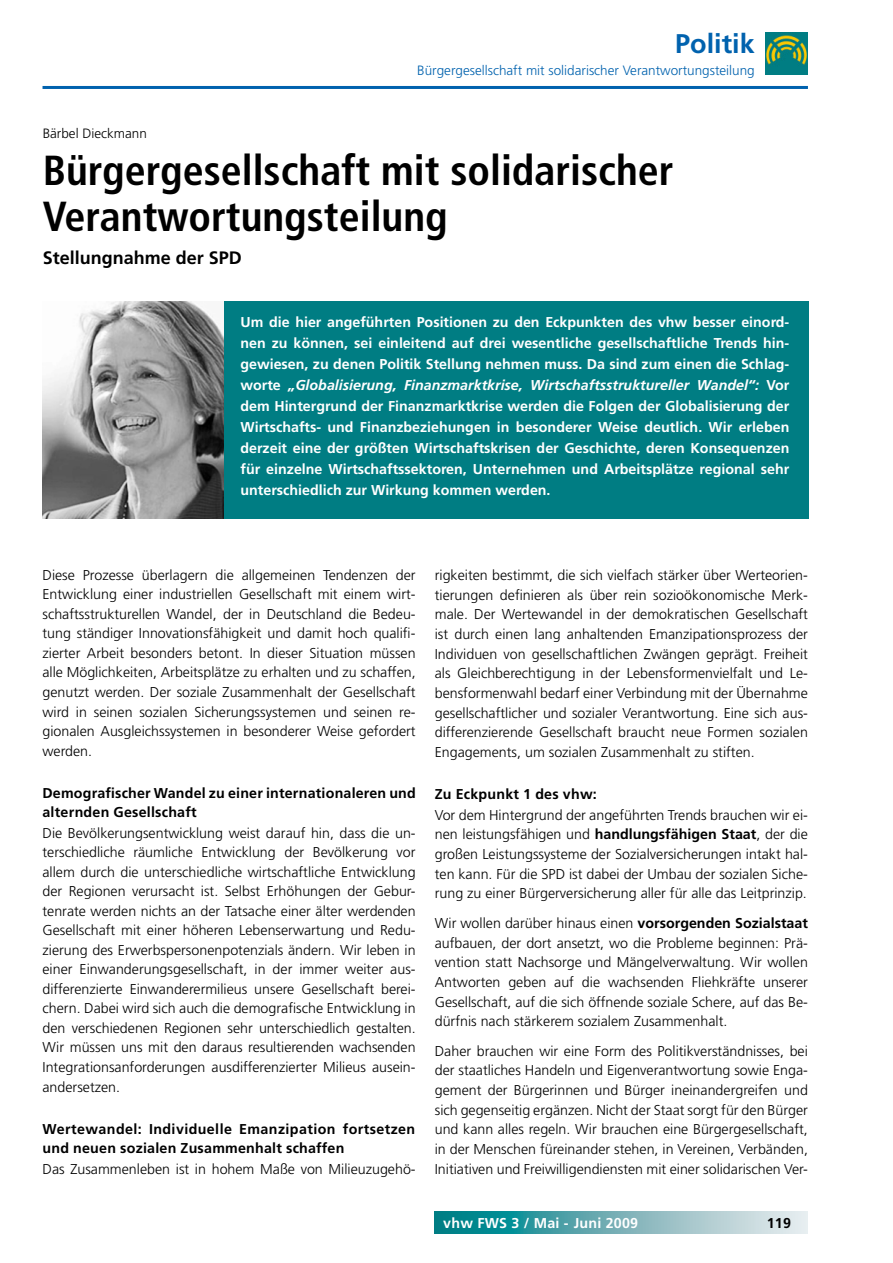
<style>
.page{position:relative;width:893px;height:1263px;background:#fff}
.page>*{position:absolute;margin:0;border:0;box-sizing:border-box;transform-origin:0 0}
._05_Kapitelüberschri{font:700 condensed 42px/46.5px "Frutiger LT";color:#000}
.t1{font:700 27px "Frutiger LT";color:#0062ae}
._02_Zwischenüberschr{font:700 18px "Frutiger LT";color:#000}
._01_Grundschrift{font:300 14.25px/19.6px "Frutiger LT";color:#000;text-align:justify}
._04_Rahmentext_fett{font:700 14.25px/21px "Frutiger LT";color:#fff;text-align:justify}
.Zwischenüberschrift{font:700 14.25px/19.5px "Frutiger LT";letter-spacing:.015em;color:#000}
.t2{font:300 13.5px "Frutiger LT";color:#0062ae}
.t3{font:300 13.5px "Frutiger CE";color:#000}
.s1{font-family:"Frutiger";font-style:italic}
.s2{font-weight:700}
</style>
<div class="page">
<svg style="left:435px;top:1212px;width:373px;height:21px;background:#70b2b8"></svg>
<img style="left:766px;top:32px;width:42px;height:43px">
<hr style="left:43px;top:86px;width:765px;height:3px;background:#0062ae">
<div style="left:43px;top:302px;width:765px;height:217px;background:#007d83"></div>
<img style="left:43px;top:302px;width:181px;height:217px">
<p class="t1" style="left:675px;top:28px;width:81px">Politik</p>
<p class="t2" style="left:417px;top:62px;width:339px">Bürgergesellschaft mit solidarischer Verantwortungsteilung</p>
<p class="t3" style="left:43px;top:126px;width:106px">Bärbel Dieckmann</p>
<p class="_05_Kapitelüberschri" style="left:43px;top:147px;width:633px">Bürgergesellschaft mit solidarischer<br>Verantwortungsteilung</p>
<p class="_02_Zwischenüberschr" style="left:43px;top:247px;width:201px">Stellungnahme der SPD</p>
<p class="_04_Rahmentext_fett" style="left:240px;top:312px;width:550px">Um die hier angeführten Positionen zu den Eckpunkten des vhw besser einord&shy;nen zu können, sei einleitend auf drei wesentliche gesellschaftliche Trends hin&shy;gewiesen, zu denen Politik Stellung nehmen muss. Da sind zum einen die Schlag&shy;worte <span class="s1">„Globalisierung, Finanzmarktkrise, Wirtschaftsstruktureller Wandel“:</span> Vor dem Hintergrund der Finanzmarktkrise werden die Folgen der Globalisierung der Wirtschafts- und Finanzbeziehungen in besonderer Weise deutlich. Wir erleben derzeit eine der größten Wirtschaftskrisen der Geschichte, deren Konsequenzen für einzelne Wirtschaftssektoren, Unternehmen und Arbeitsplätze regional sehr unterschiedlich zur Wirkung kommen werden.</p>
<p class="_01_Grundschrift" style="left:43px;top:565px;width:375px">Diese Prozesse überlagern die allgemeinen Tendenzen der Entwicklung einer industriellen Gesellschaft mit einem wirt&shy;schaftsstrukturellen Wandel, der in Deutschland die Bedeu&shy;tung ständiger Innovationsfähigkeit und damit hoch qualifi&shy;zierter Arbeit besonders betont. In dieser Situation müssen alle Möglichkeiten, Arbeitsplätze zu erhalten und zu schaffen, genutzt werden. Der soziale Zusammenhalt der Gesellschaft wird in seinen sozialen Sicherungssystemen und seinen re&shy;gionalen Ausgleichssystemen in besonderer Weise gefordert werden.</p>
<p class="Zwischenüberschrift" style="left:43px;top:783px;width:375px">Demografischer Wandel zu einer internationaleren und alternden Gesellschaft</p>
<p class="_01_Grundschrift" style="left:43px;top:823px;width:375px">Die Bevölkerungsentwicklung weist darauf hin, dass die un&shy;terschiedliche räumliche Entwicklung der Bevölkerung vor allem durch die unterschiedliche wirtschaftliche Entwicklung der Regionen verursacht ist. Selbst Erhöhungen der Gebur&shy;tenrate werden nichts an der Tatsache einer älter werdenden Gesellschaft mit einer höheren Lebenserwartung und Redu&shy;zierung des Erwerbspersonenpotenzials ändern. Wir leben in einer Einwanderungsgesellschaft, in der immer weiter aus&shy;differenzierte Einwanderermilieus unsere Gesellschaft berei&shy;chern. Dabei wird sich auch die demografische Entwicklung in den verschiedenen Regionen sehr unterschiedlich gestalten.<br>Wir müssen uns mit den daraus resultierenden wachsenden Integrationsanforderungen ausdifferenzierter Milieus ausein&shy;andersetzen.</p>
<p class="Zwischenüberschrift" style="left:43px;top:1119px;width:374px">Wertewandel: Individuelle Emanzipation fortsetzen und neuen sozialen Zusammenhalt schaffen</p>
<p class="_01_Grundschrift" style="left:43px;top:1159px;width:375px">Das Zusammenleben ist in hohem Maße von Milieuzugehö-</p>
<p class="_01_Grundschrift" style="left:435px;top:565px;width:375px">rigkeiten bestimmt, die sich vielfach stärker über Werteorien&shy;tierungen definieren als über rein sozioökonomische Merk&shy;male. Der Wertewandel in der demokratischen Gesellschaft ist durch einen lang anhaltenden Emanzipationsprozess der Individuen von gesellschaftlichen Zwängen geprägt. Freiheit als Gleichberechtigung in der Lebensformenvielfalt und Le&shy;bensformenwahl bedarf einer Verbindung mit der Übernahme gesellschaftlicher und sozialer Verantwortung. Eine sich aus&shy;differenzierende Gesellschaft braucht neue Formen sozialen Engagements, um sozialen Zusammenhalt zu stiften.</p>
<p class="Zwischenüberschrift" style="left:435px;top:784px;width:164px">Zu Eckpunkt 1 des vhw:</p>
<p class="_01_Grundschrift" style="left:435px;top:805px;width:375px">Vor dem Hintergrund der angeführten Trends brauchen wir ei&shy;nen leistungsfähigen und <span class="s2">handlungsfähigen Staat</span>, der die großen Leistungssysteme der Sozialversicherungen intakt hal&shy;ten kann. Für die SPD ist dabei der Umbau der sozialen Siche&shy;rung zu einer Bürgerversicherung aller für alle das Leitprinzip.</p>
<p class="_01_Grundschrift" style="left:435px;top:913px;width:375px">Wir wollen darüber hinaus einen <span class="s2">vorsorgenden Sozialstaat </span>aufbauen, der dort ansetzt, wo die Probleme beginnen: Prä&shy;vention statt Nachsorge und Mängelverwaltung. Wir wollen Antworten geben auf die wachsenden Fliehkräfte unserer Gesellschaft, auf die sich öffnende soziale Schere, auf das Be&shy;dürfnis nach stärkerem sozialem Zusammenhalt.</p>
<p class="_01_Grundschrift" style="left:435px;top:1041px;width:375px">Daher brauchen wir eine Form des Politikverständnisses, bei der staatliches Handeln und Eigenverantwortung sowie Enga&shy;gement der Bürgerinnen und Bürger ineinandergreifen und sich gegenseitig ergänzen. Nicht der Staat sorgt für den Bürger und kann alles regeln. Wir brauchen eine Bürgergesellschaft, in der Menschen füreinander stehen, in Vereinen, Verbänden, Initiativen und Freiwilligendiensten mit einer solidarischen Ver-</p>
<p class="_04_Rahmentext_fett" style="left:443px;top:1212px;width:196px">vhw FWS 3 / Mai - Juni 2009</p>
<p class="Zwischenüberschrift" style="left:767px;top:1213px;width:26px">119</p>
</div>
